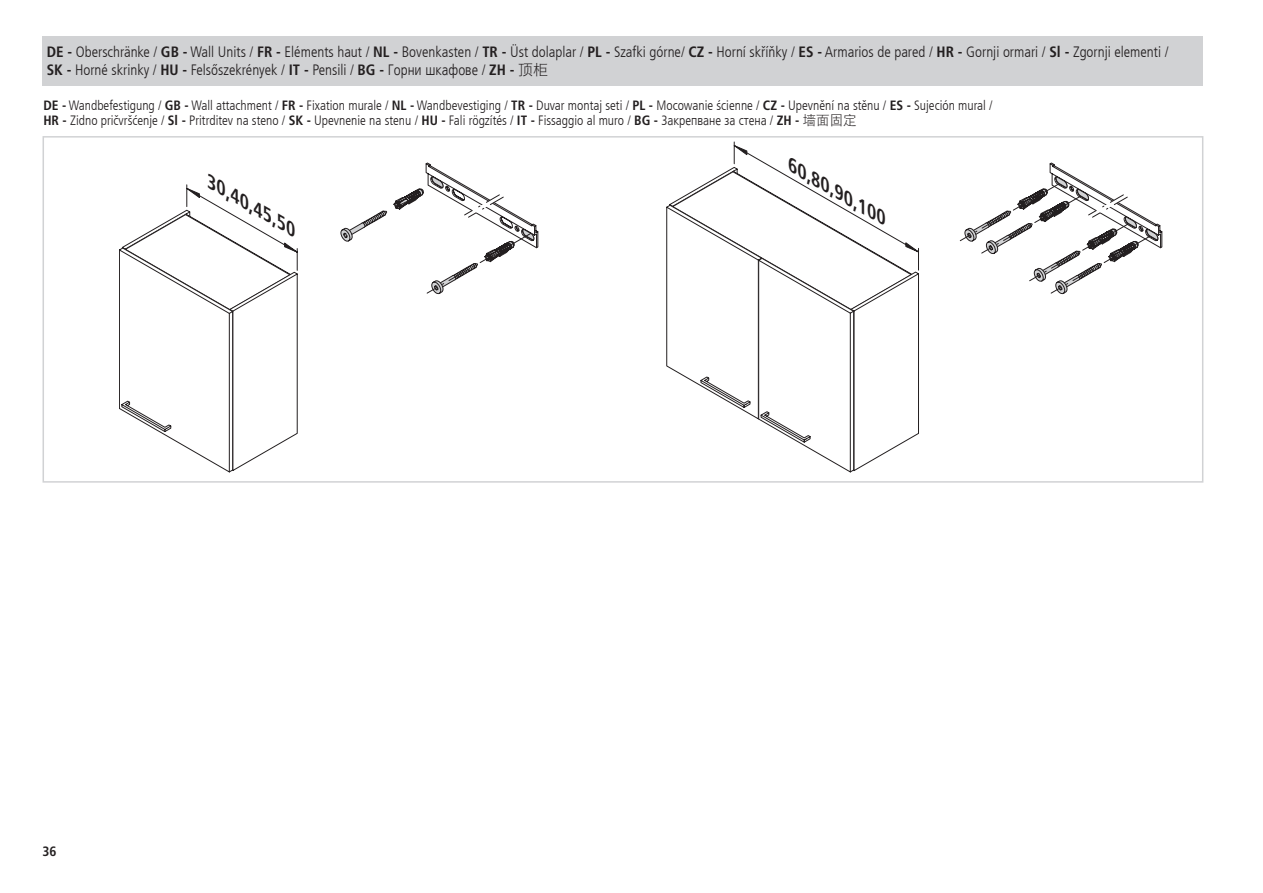
<style>
.page{position:relative;width:1263px;height:893px;background:#fff}
.page>*{position:absolute;margin:0;border:0;box-sizing:border-box;transform-origin:0 0}
.t1{font:italic 700 condensed 17.85px "Frutiger LT Com";color:#231f20;scale:1.16 1}
.t2{font:300 condensed 15px/18px "Frutiger LT Com";color:#231f20}
.t3{font:300 condensed 13.5px/15px "Frutiger LT Com";color:#231f20}
.t4{font:700 condensed 13.5px "Frutiger LT Com";color:#231f20}
.s1{font-weight:700}
.s2{font-family:"Frutiger LTCYR"}
.s3{font-family:"DF Hei W3";font-weight:400;font-stretch:normal}
</style>
<div class="page">
<div style="left:43px;top:37px;width:1160px;height:49px;background:#d1d2d4"></div>
<svg style="left:119px;top:184px;width:179px;height:288px"></svg>
<svg style="left:960px;top:162px;width:202px;height:133px"></svg>
<svg style="left:340px;top:210px;width:47px;height:32px"></svg>
<svg style="left:666px;top:142px;width:253px;height:330px"></svg>
<svg style="left:393px;top:162px;width:146px;height:133px"></svg>
<div style="left:43px;top:136px;width:1160px;height:347px;border:2px solid #d1d2d4"></div>
<p class="t2" style="left:47px;top:44px;width:1123px"><span class="s1">DE -</span> Oberschränke / <span class="s1">GB -</span> Wall Units / <span class="s1">FR -</span> Eléments haut / <span class="s1">NL -</span> Bovenkasten / <span class="s1">TR -</span> Üst dolaplar / <span class="s1">PL -</span> Szafki górne/ <span class="s1">CZ -</span> Horní skříňky / <span class="s1">ES -</span> Armarios de pared / <span class="s1">HR -</span> Gornji ormari / <span class="s1">Sl -</span> Zgornji elementi /<br><span class="s1">SK -</span> Horné skrinky / <span class="s1">HU -</span> Felsőszekrények / <span class="s1">IT -</span> Pensili / <span class="s1">BG -</span> <span class="s2">Горни шкафове</span> / <span class="s1">ZH -</span> <span class="s3">顶柜</span></p>
<p class="t3" style="left:43px;top:99px;width:951px"><span class="s1">DE -</span> Wandbefestigung / <span class="s1">GB -</span> Wall attachment / <span class="s1">FR -</span> Fixation murale / <span class="s1">NL -</span> Wandbevestiging / <span class="s1">TR -</span> Duvar montaj seti / <span class="s1">PL -</span> Mocowanie ścienne / <span class="s1">CZ -</span> Upevnění na stěnu / <span class="s1">ES -</span> Sujeción mural /<br><span class="s1">HR -</span> Zidno pričvršćenje / <span class="s1">Sl -</span> Pritrditev na steno / <span class="s1">SK -</span> Upevnenie na stenu / <span class="s1">HU -</span> Fali rögzítés / <span class="s1">IT -</span> Fissaggio al muro / <span class="s1">BG -</span> <span class="s2">Закрепване за стена</span> / <span class="s1">ZH -</span> <span class="s3">墙面固定</span></p>
<h1 class="t1" style="left:214px;top:176px;width:89px;rotate:30deg">30,40,45,50</h1>
<p class="t4" style="left:43px;top:846px;width:16px">36</p>
<h1 class="t1" style="left:795px;top:159px;width:99px;rotate:30deg">60,80,90,100</h1>
</div>
